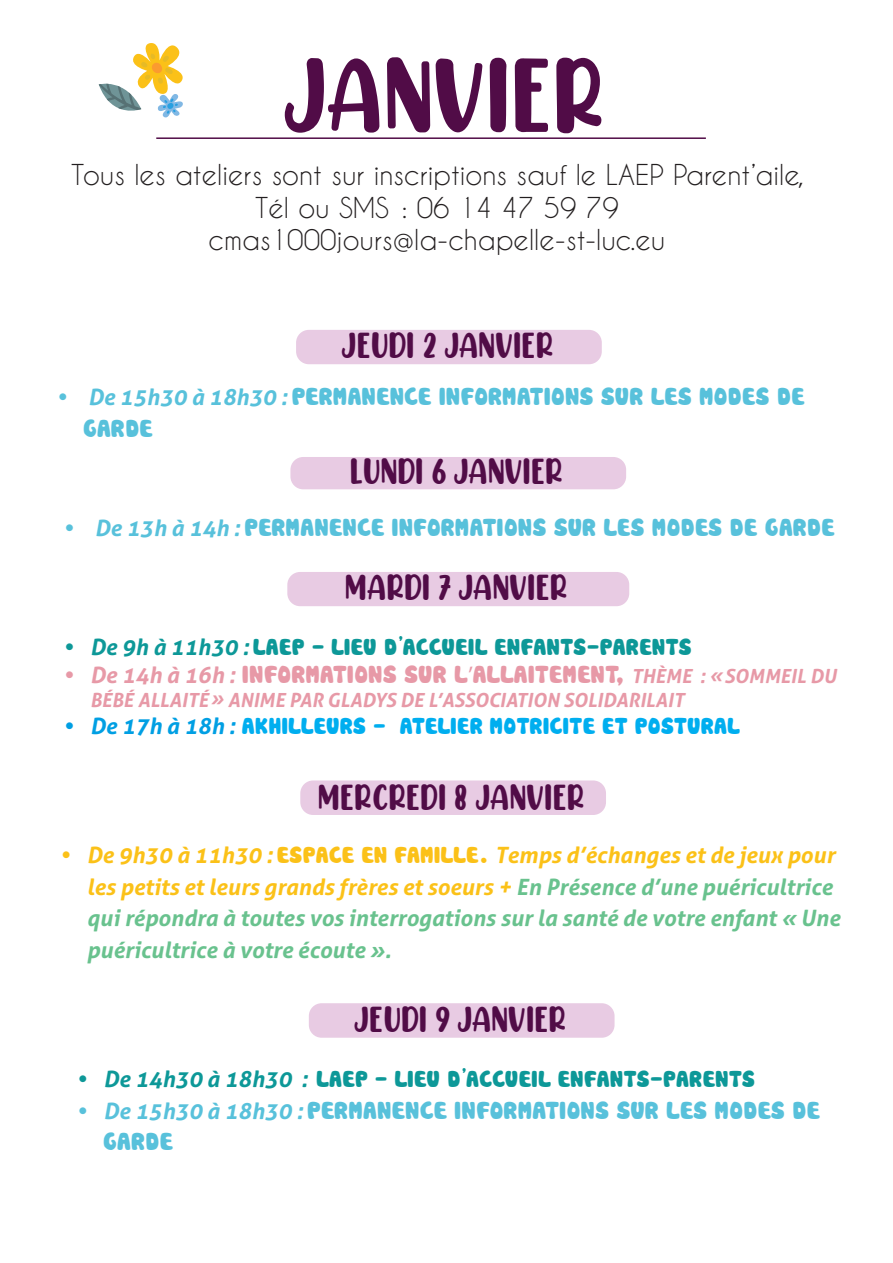
<style>
.page{position:relative;width:893px;height:1263px;background:#fff}
.page>*{position:absolute;margin:0;border:0;box-sizing:border-box;transform-origin:0 0}
.t1{font:88.5px "CHICKEN Pie Height";color:#510c47}
.t2{font:30px "CHICKEN Pie Height";color:#510c47}
.t3{font:27px "Caviar Dreams";color:#231f20}
.t4{font:24px/31.5px "Cookies";color:#58c1db}
.t5{font:24px "Cookies";color:#e799a7}
.t6{font:italic 700 22.5px/31.5px "Aller";color:#69c28e}
.t7{font:22.5px "Cookies";color:#0d9898}
.t8{font:22.5px "Cookies";color:#00aeef}
.t9{font:italic 700 19.5px "Aller";color:#e799a7}
.s1{font-family:"Aller";font-weight:700;font-style:italic;font-size:22.5px}
.s2{font-family:"Aller";font-weight:700;font-style:italic}
.s3{font-family:"CHICKEN Pie Height"}
.s4{font-family:"Myriad Pro"}
.s5{font-family:"Aller";font-weight:700;font-style:italic;font-size:19.5px}
.s6{font-family:"Aller";font-weight:700;font-style:italic;color:#009fe3}
.s7{color:#fbc118}
.s8{font-family:"Cookies";font-weight:400;font-style:normal;color:#fbc118}
</style>
<div class="page">
<svg style="left:99px;top:43px;width:84px;height:75px"></svg>
<hr style="left:156px;top:137px;width:550px;height:2px;background:#510c47">
<div style="left:296px;top:330px;width:306px;height:34px;background:#e8cbe3;border-radius:13px"></div>
<div style="left:300px;top:780px;width:306px;height:35px;background:#e8cbe3;border-radius:13px"></div>
<div style="left:290px;top:457px;width:336px;height:32px;background:#e8cbe3;border-radius:13px"></div>
<div style="left:287px;top:572px;width:342px;height:34px;background:#e8cbe3;border-radius:13px"></div>
<div style="left:309px;top:1003px;width:306px;height:35px;background:#e8cbe3;border-radius:13px"></div>
<p class="t1" style="left:284px;top:23px;width:326px">JANVIER</p>
<p class="t3" style="left:71px;top:159px;width:734px">Tous les ateliers sont sur inscriptions sauf le LAEP Parent’aile,</p>
<p class="t3" style="left:255px;top:191px;width:365px">Tél ou SMS : 06 14 47 59 79</p>
<p class="t3" style="left:209px;top:224px;width:458px">cmas1000jours@la-chapelle-st-luc.eu</p>
<p class="t2" style="left:342px;top:320px;width:214px">JEUDI 2 JANVIER</p>
<p class="t4" style="left:83px;top:381px;width:723px;text-indent:-27px"><span class="s1">• De 15h30 à 18h30 :</span> PERMANENCE INFORMATIONS SUR LES MODES DE<br>GARDE</p>
<p class="t2" style="left:351px;top:446px;width:215px">LUNDI 6 JANVIER</p>
<p class="t4" style="left:63px;top:512px;width:774px"><span class="s1">• De 13h à 14h :</span> PERMANENCE INFORMATIONS SUR LES MODES DE GARDE</p>
<p class="t2" style="left:346px;top:562px;width:224px">MARDI 7 JANVIER</p>
<p class="t7" style="left:63px;top:636px;width:631px"><span class="s2">• De 9h à 11h30 :</span> LAEP - LIEU D<span class="s3">’</span>ACCUEIL ENFANTS-PARENTS</p>
<p class="t5" style="left:63px;top:664px;width:775px"><span class="s1">• De 14h à 16h :</span> INFORMATIONS SUR L<span class="s4">’</span>ALLAITEMENT, <span class="s5">THÈME : «SOMMEIL DU</span></p>
<p class="t9" style="left:90px;top:688px;width:595px">BÉBÉ ALLAITÉ» ANIME PAR GLADYS DE L’ASSOCIATION SOLIDARILAIT</p>
<p class="t8" style="left:63px;top:716px;width:679px"><span class="s6">• De 17h à 18h :</span> AKHILLEURS -– ATELIER MOTRICITE ET POSTURAL</p>
<p class="t2" style="left:319px;top:772px;width:268px">MERCREDI 8 JANVIER</p>
<p class="t6" style="left:87px;top:839px;width:755px;text-indent:-27px"><span class="s7">• De 9h30 à 11h30 :</span> <span class="s8">ESPACE EN FAMILLE.</span> <span class="s7">Temps d’échanges et de jeux pour les petits et leurs grands frères et soeurs +</span> En Présence d’une puéricultrice qui répondra à toutes vos interrogations sur la santé de votre enfant « Une puéricultrice à votre écoute ».</p>
<p class="t2" style="left:354px;top:995px;width:215px">JEUDI 9 JANVIER</p>
<p class="t7" style="left:77px;top:1069px;width:681px"><span class="s2">• De 14h30 à 18h30 :</span> LAEP - LIEU D<span class="s3">’</span>ACCUEIL ENFANTS-PARENTS</p>
<p class="t4" style="left:104px;top:1095px;width:719px;text-indent:-27px"><span class="s1">• De 15h30 à 18h30 :</span> PERMANENCE INFORMATIONS SUR LES MODES DE<br>GARDE</p>
</div>
